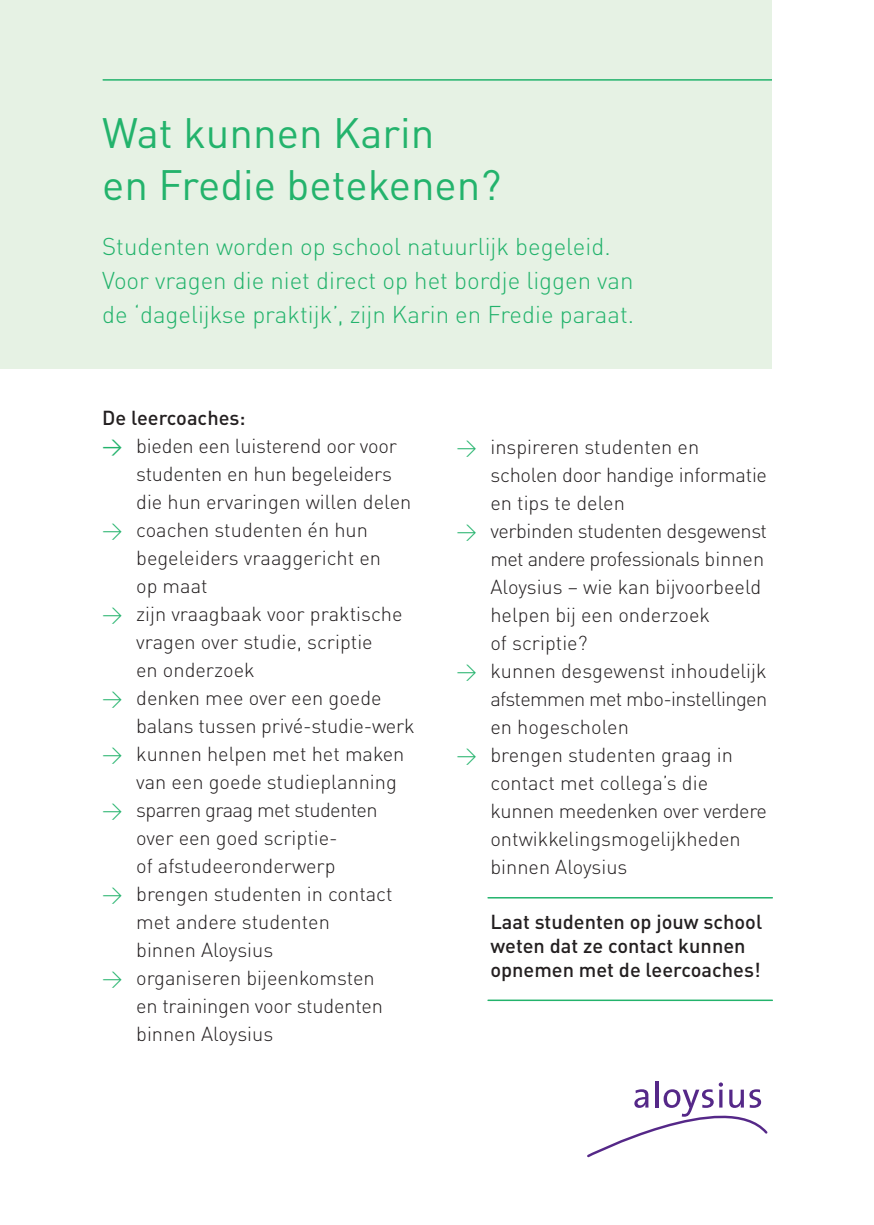
<style>
.page{position:relative;width:874px;height:1225px;background:#fff}
.page>*{position:absolute;margin:0;border:0;box-sizing:border-box;transform-origin:0 0}
.t1{font:42px/52px "DINOT";color:#23b36c}
.t2{font:300 24px/34px "DINOT";color:#23b36c}
.t3{font:300 20px/28px "DINOT";color:#231f20}
.t4{font:500 20px/24px "DINOT";color:#231f20}
.s1{font-weight:400;color:#23b36c}
.s2{color:#23b36c}
</style>
<div class="page">
<div style="left:0;top:0;width:771px;height:369px;background:#e6f2e4"></div>
<hr style="left:655px;top:1081px;width:3px;height:26px;background:#552888">
<svg style="left:587px;top:1082px;width:181px;height:76px"></svg>
<hr style="left:103px;top:79px;width:669px;height:2px;background:#23b36c">
<hr style="left:488px;top:897px;width:284px;height:1px;background:#23b36c">
<hr style="left:488px;top:999px;width:284px;height:2px;background:#23b36c">
<h1 class="t1" style="left:102px;top:106px;width:400px">Wat kunnen Karin<br>en Fredie betekenen?</h1>
<p class="t2" style="left:102px;top:229px;width:533px">Studenten worden op school natuurlijk begeleid.<br>Voor vragen die niet direct op het bordje liggen van de ‘dagelijkse praktijk’, zijn Karin en Fredie paraat.</p>
<p class="t4" style="left:102px;top:405px;width:145px">De leercoaches:</p>
<p class="t3" style="left:136px;top:432px;width:276px;text-indent:-34px"><span class="s1">→</span> bieden een luisterend oor voor studenten en hun begeleiders die hun ervaringen willen delen</p>
<p class="t3" style="left:136px;top:516px;width:246px;text-indent:-34px"><span class="s2">→</span> coachen studenten én hun begeleiders vraaggericht en op maat</p>
<p class="t3" style="left:136px;top:600px;width:268px;text-indent:-34px"><span class="s2">→</span> zijn vraagbaak voor praktische vragen over studie, scriptie<br>en onderzoek</p>
<p class="t3" style="left:136px;top:684px;width:280px;text-indent:-34px"><span class="s2">→</span> denken mee over een goede balans tussen privé-studie-werk</p>
<p class="t3" style="left:136px;top:740px;width:270px;text-indent:-34px"><span class="s2">→</span> kunnen helpen met het maken van een goede studieplanning</p>
<p class="t3" style="left:102px;top:796px;width:277px;text-align:center"><span class="s2">→</span> sparren graag met studenten over een goed scriptie-<br>of afstudeeronderwerp</p>
<p class="t3" style="left:136px;top:880px;width:258px;text-indent:-34px"><span class="s2">→</span> brengen studenten in contact met andere studenten binnen Aloysius</p>
<p class="t3" style="left:136px;top:964px;width:248px;text-indent:-34px"><span class="s2">→</span> organiseren bijeenkomsten en trainingen voor studenten binnen Aloysius</p>
<p class="t3" style="left:490px;top:432px;width:278px;text-indent:-34px"><span class="s2">→</span> inspireren studenten en scholen door handige informatie en tips te delen</p>
<p class="t3" style="left:490px;top:516px;width:278px;text-indent:-34px"><span class="s2">→</span> verbinden studenten desgewenst met andere professionals binnen<br>Aloysius – wie kan bijvoorbeeld helpen bij een onderzoek<br>of scriptie?</p>
<p class="t3" style="left:490px;top:656px;width:278px;text-align:justify;text-indent:-34px"><span class="s2">→</span> kunnen desgewenst inhoudelijk afstemmen met mbo-instellingen en hogescholen</p>
<p class="t3" style="left:490px;top:740px;width:278px;text-indent:-34px"><span class="s2">→</span> brengen studenten graag in contact met collega’s die kunnen meedenken over verdere ontwikkelingsmogelijkheden binnen Aloysius</p>
<p class="t4" style="left:490px;top:909px;width:273px">Laat studenten op jouw school weten dat ze contact kunnen opnemen met de leercoaches!</p>
</div>
